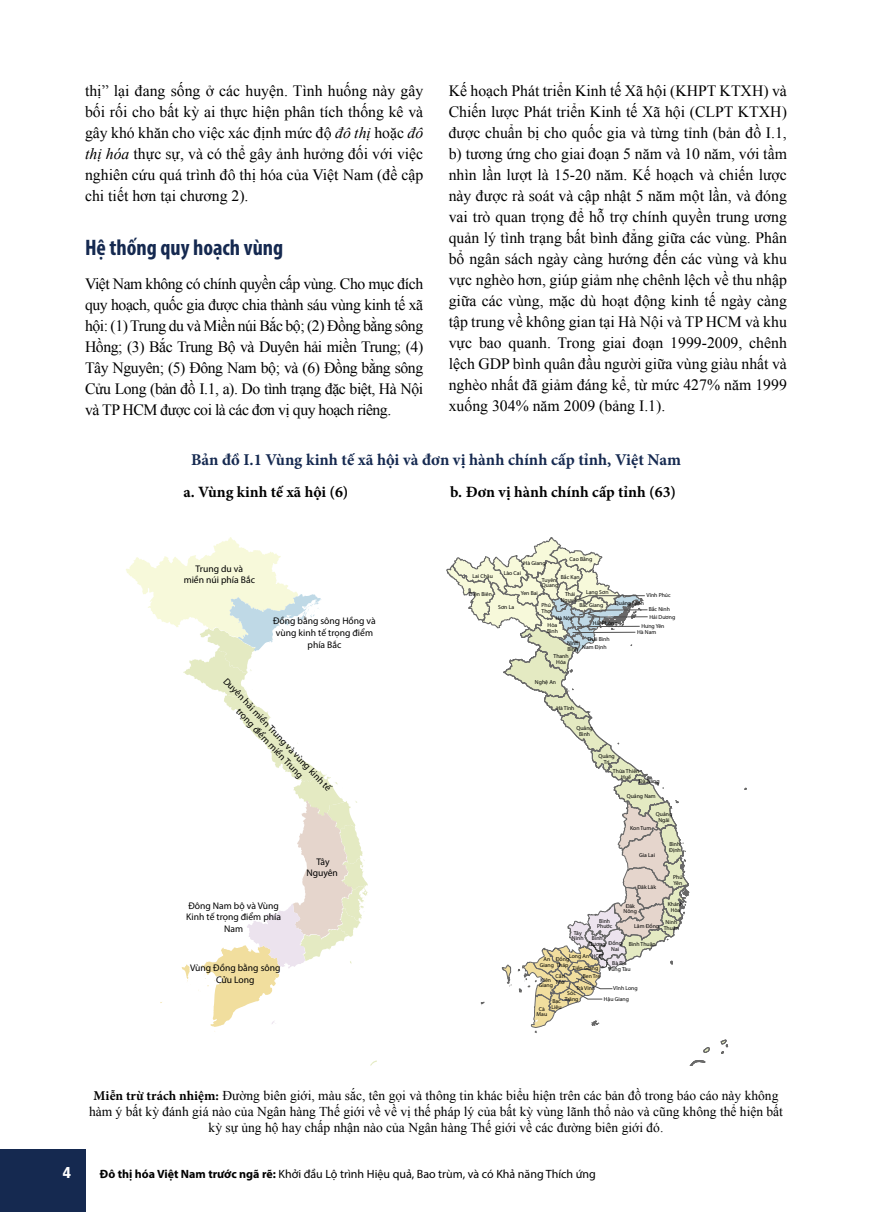
<style>
.page{position:relative;width:872px;height:1212px;background:#fff}
.page>*{position:absolute;margin:0;border:0;box-sizing:border-box;transform-origin:0 0}
.t1{font:700 condensed 22.5px "Myriad Pro";color:#152950}
.t2{font:700 16.5px "Minion Pro";color:#152950}
.t3{font:15.75px/21px "Times New Roman";color:#000;text-align:justify}
.t4{font:700 15.75px "Minion Pro";color:#000}
.t5{font:15.75px "Frutiger LT 77 Blk Cn";color:#fff}
.t6{font:13.5px/16.2px "Times New Roman";color:#000;text-align:center}
.t7{font:12px "Myriad Pro";color:#000}
.t8{font:9.6px/11.6px "Myriad Pro";color:#000;text-align:center}
.t9{font:5.7px/5.7px "Myriad Pro";color:#000;text-align:center}
.s1{font-style:italic}
.s2{font-family:"Minion Pro";font-weight:700}
.s3{font-weight:700}
</style>
<div class="page">
<svg style="left:126px;top:537px;width:620px;height:528px"></svg>
<div style="left:0;top:1150px;width:86px;height:62px;background:#152950"></div>
<p class="t3" style="left:449px;top:80px;width:340px">Kế hoạch Phát triển Kinh tế Xã hội (KHPT KTXH) và Chiến lược Phát triển Kinh tế Xã hội (CLPT KTXH) được chuẩn bị cho quốc gia và từng tỉnh (bản đồ I.1, b) tương ứng cho giai đoạn 5 năm và 10 năm, với tầm nhìn lần lượt là 15-20 năm. Kế hoạch và chiến lược này được rà soát và cập nhật 5 năm một lần, và đóng vai trò quan trọng để hỗ trợ chính quyền trung ương quản lý tình trạng bất bình đẳng giữa các vùng. Phân bổ ngân sách ngày càng hướng đến các vùng và khu vực nghèo hơn, giúp giảm nhẹ chênh lệch về thu nhập giữa các vùng, mặc dù hoạt động kinh tế ngày càng tập trung về không gian tại Hà Nội và TP HCM và khu vực bao quanh. Trong giai đoạn 1999-2009, chênh lệch GDP bình quân đầu người giữa vùng giàu nhất và nghèo nhất đã giảm đáng kể, từ mức 427% năm 1999 xuống 304% năm 2009 (bảng I.1).</p>
<p class="t2" style="left:191px;top:448px;width:491px">Bản đồ I.1 Vùng kinh tế xã hội và đơn vị hành chính cấp tỉnh, Việt Nam</p>
<p class="t4" style="left:183px;top:481px;width:166px">a. Vùng kinh tế xã hội (6)</p>
<p class="t4" style="left:450px;top:481px;width:227px">b. Đơn vị hành chính cấp tỉnh (63)</p>
<p class="t3" style="left:85px;top:80px;width:340px">thị” lại đang sống ở các huyện. Tình huống này gây bối rối cho bất kỳ ai thực hiện phân tích thống kê và gây khó khăn cho việc xác định mức độ <span class="s1">đô thị</span> hoặc <span class="s1">đô thị hóa</span> thực sự, và có thể gây ảnh hưởng đối với việc nghiên cứu quá trình đô thị hóa của Việt Nam (đề cập chi tiết hơn tại chương 2).</p>
<h1 class="t1" style="left:85px;top:233px;width:200px">Hệ thống quy hoạch vùng</h1>
<p class="t3" style="left:85px;top:273px;width:340px">Việt Nam không có chính quyền cấp vùng. Cho mục đích quy hoạch, quốc gia được chia thành sáu vùng kinh tế xã hội: (1) Trung du và Miền núi Bắc bộ; (2) Đồng bằng sông Hồng; (3) Bắc Trung Bộ và Duyên hải miền Trung; (4)<br>Tây Nguyên; (5) Đông Nam bộ; và (6) Đồng bằng sông Cửu Long (bản đồ I.1, a). Do tình trạng đặc biệt, Hà Nội và TP HCM được coi là các đơn vị quy hoạch riêng.</p>
<p class="t8" style="left:184px;top:563px;width:73px">Trung du và<br>miền núi phía Bắc</p>
<p class="t8" style="left:273px;top:615px;width:104px">Đồng bằng sông Hồng và vùng kinh tế trọng điểm phía Bắc</p>
<p class="t8" style="left:230px;top:675px;width:153px;rotate:47deg">Duyên hải miền Trung và vùng kinh tế trọng điểm miền Trung</p>
<p class="t8" style="left:186px;top:900px;width:96px">Đông Nam bộ và Vùng<br>Kinh tế trọng điểm phía<br>Nam</p>
<p class="t8" style="left:190px;top:962px;width:92px">Vùng Đồng bằng sông<br>Cửu Long</p>
<p class="t8" style="left:306px;top:855px;width:33px">Tây<br>Nguyên</p>
<p class="t9" style="left:569px;top:556px;width:24px">Cao Bằng</p>
<p class="t9" style="left:561px;top:574px;width:20px">Bắc Kạn</p>
<p class="t9" style="left:523px;top:560px;width:24px">Hà Giang</p>
<p class="t9" style="left:504px;top:570px;width:19px">Lào Cai</p>
<p class="t9" style="left:472px;top:573px;width:22px">Lai Châu</p>
<p class="t9" style="left:542px;top:577px;width:18px;text-align:left">Tuyên<br>Quang</p>
<p class="t9" style="left:560px;top:591px;width:20px">Thái<br>Nguyên</p>
<p class="t9" style="left:586px;top:589px;width:24px">Lạng Sơn</p>
<p class="t9" style="left:579px;top:602px;width:25px">Bắc Giang</p>
<p class="t9" style="left:615px;top:600px;width:31px">Quảng Ninh</p>
<p class="t9" style="left:521px;top:590px;width:19px">Yen Bai</p>
<p class="t9" style="left:469px;top:591px;width:25px">Điện Biên</p>
<p class="t9" style="left:646px;top:592px;width:26px">Vĩnh Phúc</p>
<p class="t9" style="left:648px;top:605px;width:28px;line-height:7.6px;text-align:left">Bắc Ninh<br>Hải Dương</p>
<p class="t9" style="left:637px;top:623px;width:29px;text-align:left;text-indent:4px">Hưng Yên<br>Hà Nam</p>
<p class="t9" style="left:541px;top:602px;width:11px;text-align:left">Phú<br>Thọ</p>
<p class="t9" style="left:547px;top:614px;width:26px;line-height:7.2px;text-align:left;text-indent:8px">Hà Nội<br>Hòa</p>
<p class="t9" style="left:547px;top:628px;width:12px">Bình</p>
<p class="t9" style="left:553px;top:653px;width:17px">Thanh<br>Hóa</p>
<p class="t9" style="left:535px;top:679px;width:23px">Nghệ An</p>
<p class="t9" style="left:556px;top:705px;width:20px">Hà Tĩnh</p>
<p class="t9" style="left:498px;top:604px;width:17px">Sơn La</p>
<p class="t9" style="left:593px;top:620px;width:26px">Hải Phòng</p>
<p class="t9" style="left:582px;top:634px;width:29px;line-height:8.7px;text-align:left;text-indent:5px">Thái Bình<br>Nam Định</p>
<p class="t9" style="left:567px;top:640px;width:13px;text-align:left">Ninh<br>Bình</p>
<p class="t9" style="left:576px;top:725px;width:18px">Quảng<br>Bình</p>
<p class="t9" style="left:598px;top:753px;width:18px">Quảng<br>Trị</p>
<p class="t9" style="left:613px;top:769px;width:28px">Thừa Thiên<br>Huế</p>
<p class="t9" style="left:639px;top:778px;width:22px">Đà Nẵng</p>
<p class="t9" style="left:627px;top:793px;width:30px">Quảng Nam</p>
<p class="t9" style="left:656px;top:811px;width:18px">Quảng<br>Ngãi</p>
<p class="t9" style="left:669px;top:841px;width:13px;text-align:left">Bình<br>Định</p>
<p class="t9" style="left:630px;top:825px;width:23px">Kon Tum</p>
<p class="t9" style="left:639px;top:852px;width:17px">Gia Lai</p>
<p class="t9" style="left:637px;top:884px;width:20px">Đăk Lăk</p>
<p class="t9" style="left:673px;top:874px;width:11px;text-align:left">Phú<br>Yên</p>
<p class="t9" style="left:668px;top:901px;width:17px">Khánh<br>Hòa</p>
<p class="t9" style="left:623px;top:903px;width:15px">Đăk<br>Nông</p>
<p class="t9" style="left:634px;top:923px;width:27px">Lâm Đồng</p>
<p class="t9" style="left:664px;top:919px;width:17px">Ninh<br>Thuận</p>
<p class="t9" style="left:597px;top:918px;width:17px">Bình<br>Phước</p>
<p class="t9" style="left:608px;top:940px;width:15px">Đồng<br>Nai</p>
<p class="t9" style="left:572px;top:930px;width:13px">Tây<br>Ninh</p>
<p class="t9" style="left:589px;top:935px;width:18px">Bình<br>Dương</p>
<p class="t9" style="left:628px;top:941px;width:29px">Bình Thuận</p>
<p class="t9" style="left:569px;top:953px;width:36px">Long An HCM</p>
<p class="t9" style="left:556px;top:956px;width:15px">Đồng</p>
<p class="t9" style="left:540px;top:956px;width:30px;text-align:left;text-indent:4px">An<br>Giang Tháp</p>
<p class="t9" style="left:608px;top:960px;width:24px">Bà Rịa<br>Vũng Tàu</p>
<p class="t9" style="left:613px;top:985px;width:26px">Vĩnh Long</p>
<p class="t9" style="left:572px;top:965px;width:27px">Tiền Giang</p>
<p class="t9" style="left:555px;top:973px;width:11px;text-align:left">Cần<br>Thơ</p>
<p class="t9" style="left:583px;top:973px;width:19px">Ben Tre</p>
<p class="t9" style="left:539px;top:977px;width:16px">Kiên<br>Giang</p>
<p class="t9" style="left:576px;top:985px;width:21px">Trà Vinh</p>
<p class="t9" style="left:552px;top:990px;width:28px;text-align:left;text-indent:15px">Sóc<br>Bạc Trăng</p>
<p class="t9" style="left:551px;top:1004px;width:12px">Liêu</p>
<p class="t9" style="left:604px;top:996px;width:27px">Hậu Giang</p>
<p class="t9" style="left:536px;top:1006px;width:12px">Cà<br>Mau</p>
<p class="t6" style="left:89px;top:1087px;width:695px"><span class="s2">Miễn trừ trách nhiệm:</span> Đường biên giới, màu sắc, tên gọi và thông tin khác biểu hiện trên các bản đồ trong báo cáo này không hàm ý bất kỳ đánh giá nào của Ngân hàng Thế giới về về vị thế pháp lý của bất kỳ vùng lãnh thổ nào và cũng không thể hiện bất kỳ sự ủng hộ hay chấp nhận nào của Ngân hàng Thế giới về các đường biên giới đó.</p>
<p class="t5" style="left:63px;top:1163px;width:10px">4</p>
<p class="t7" style="left:100px;top:1166px;width:497px"><span class="s3">Đô thị hóa Việt Nam trước ngã rẽ:</span> Khởi đầu Lộ trình Hiệu quả, Bao trùm, và có Khả năng Thích ứng</p>
</div>
